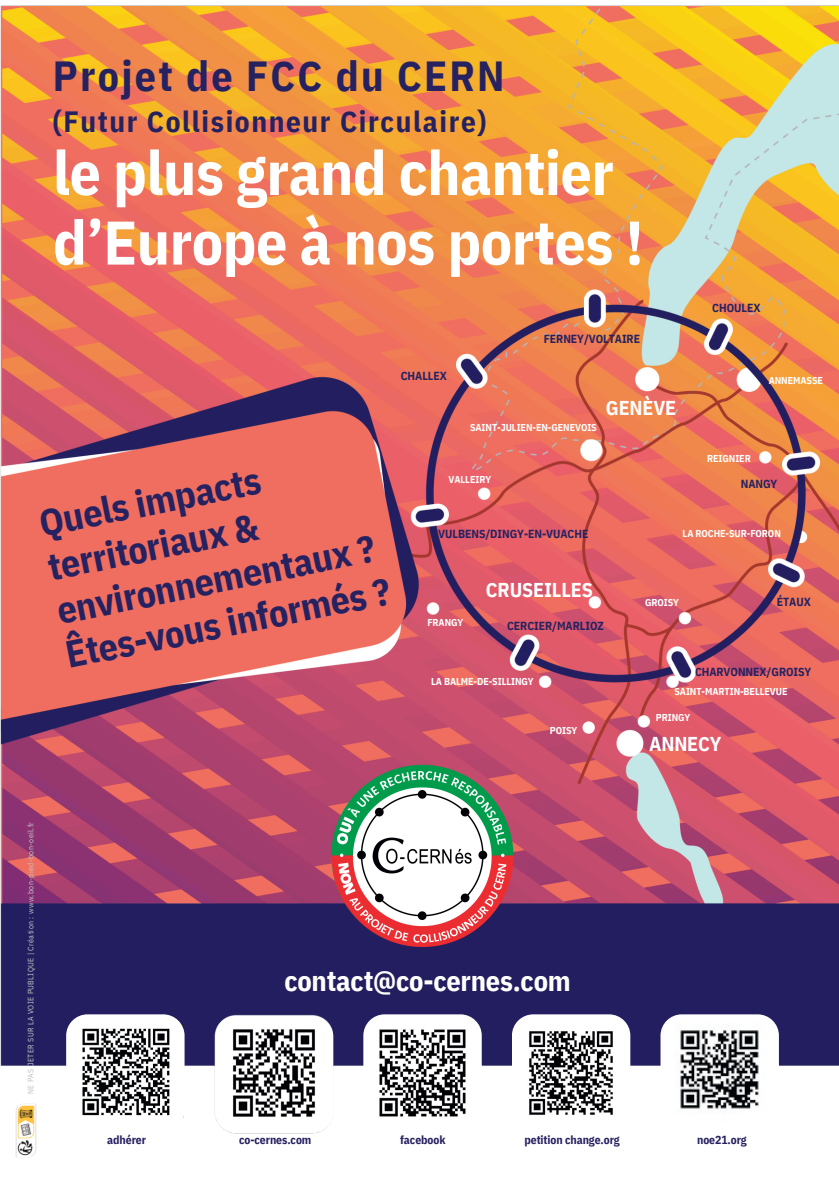
<style>
.page{position:relative;width:839px;height:1191px;background:#fff}
.page>*{position:absolute;margin:0;border:0;box-sizing:border-box;transform-origin:0 0}
.t1{font:700 61.6px/69.6px "IBM Plex Sans Cond";letter-spacing:-.005em;color:#fff}
.t2{font:700 42px "IBM Plex Sans Cond";letter-spacing:.055em;color:#262261}
.t3{font:700 37.8px/44.6px "IBM Plex Sans Cond";color:#262261}
.t4{font:700 29.4px "IBM Plex Sans Cond";letter-spacing:.055em;color:#262261}
.t5{font:700 28.4px "IBM Plex Sans Cond";letter-spacing:-.005em;color:#fff}
.t6{font:700 20px "IBM Plex Sans Cond";letter-spacing:-.005em;color:#fff}
.t7{font:700 11.8px "IBM Plex Sans Cond";letter-spacing:-.005em;color:#262261}
.t8{font:700 10px "IBM Plex Sans Cond";letter-spacing:-.005em;color:#fff}
.t9{font:7.8px "IBM Plex Sans Cond";letter-spacing:.05em;color:#c2c3c3}
</style>
<div class="page">
<img style="left:15px;top:1137px;width:22px;height:20px">
<img style="left:0;top:5px;width:838px;height:1132px">
<div style="left:363px;top:1014px;width:118px;height:118px;background:#fff;border-radius:21px"></div>
<div style="left:512px;top:1014px;width:118px;height:118px;background:#fff;border-radius:21px"></div>
<img style="left:230px;top:1027px;width:87px;height:93px">
<img style="left:379px;top:1029px;width:87px;height:88px">
<img style="left:529px;top:1031px;width:84px;height:84px">
<div style="left:660px;top:1014px;width:118px;height:118px;background:#fff;border-radius:21px"></div>
<img style="left:680px;top:1028px;width:79px;height:81px">
<img style="left:325px;top:759px;width:194px;height:193px">
<div style="left:66px;top:1014px;width:118px;height:118px;background:#fff;border-radius:21px"></div>
<img style="left:82px;top:1028px;width:88px;height:88px">
<p class="t2" style="left:53px;top:48px;width:453px">Projet de FCC du CERN</p>
<p class="t4" style="left:53px;top:102px;width:435px">(Futur Collisionneur Circulaire)</p>
<p class="t1" style="left:53px;top:137px;width:592px">le plus grand chantier d’Europe à nos portes !</p>
<h5 class="t7" style="left:401px;top:368px;width:48px">CHALLEX</h5>
<p class="t7" style="left:544px;top:331px;width:98px">FERNEY/VOLTAIRE</p>
<p class="t8" style="left:470px;top:421px;width:128px">SAINT-JULIEN-EN-GENEVOIS</p>
<h1 class="t6" style="left:606px;top:395px;width:72px">GENÈVE</h1>
<p class="t7" style="left:712px;top:300px;width:50px">CHOULEX</p>
<p class="t8" style="left:768px;top:373px;width:56px">ANNEMASSE</p>
<p class="t8" style="left:707px;top:451px;width:45px">REIGNIER</p>
<p class="t3" style="left:35px;top:500px;width:332px;rotate:-11deg">Quels impacts territoriaux &amp; environnementaux ?<br>Êtes-vous informés ?</p>
<h5 class="t8" style="left:448px;top:473px;width:44px">VALLEIRY</h5>
<h5 class="t7" style="left:438px;top:526px;width:152px">VULBENS/DINGY-EN-VUACHE</h5>
<h5 class="t8" style="left:427px;top:615px;width:37px">FRANGY</h5>
<p class="t6" style="left:486px;top:577px;width:108px">CRUSEILLES</p>
<p class="t7" style="left:507px;top:618px;width:98px">CERCIER/MARLIOZ</p>
<p class="t8" style="left:431px;top:675px;width:104px">LA BALME-DE-SILLINGY</p>
<h2 class="t8" style="left:550px;top:724px;width:29px">POISY</h2>
<p class="t7" style="left:740px;top:476px;width:38px">NANGY</p>
<p class="t8" style="left:682px;top:527px;width:100px">LA ROCHE-SUR-FORON</p>
<h4 class="t8" style="left:645px;top:596px;width:35px">GROISY</h4>
<p class="t7" style="left:776px;top:594px;width:36px">ÉTAUX</p>
<h3 class="t7" style="left:695px;top:664px;width:118px">CHARVONNEX/GROISY</h3>
<h5 class="t8" style="left:674px;top:685px;width:115px">SAINT-MARTIN-BELLEVUE</h5>
<h5 class="t8" style="left:656px;top:711px;width:36px">PRINGY</h5>
<h5 class="t6" style="left:649px;top:731px;width:74px">ANNECY</h5>
<p class="t9" style="left:25px;top:1094px;width:274px;rotate:-90deg">NE PAS JETER SUR LA VOIE PUBLIQUE | Création : www.bon-pied-bon-oeil.fr</p>
<p class="t5" style="left:284px;top:962px;width:288px">contact@co-cernes.com</p>
<h4 class="t7" style="left:107px;top:1132px;width:40px">adhérer</h4>
<p class="t7" style="left:239px;top:1132px;width:74px">co-cernes.com</p>
<p class="t7" style="left:400px;top:1132px;width:47px">facebook</p>
<h5 class="t7" style="left:524px;top:1132px;width:97px">petition change.org</h5>
<p class="t7" style="left:697px;top:1132px;width:51px">noe21.org</p>
</div>
